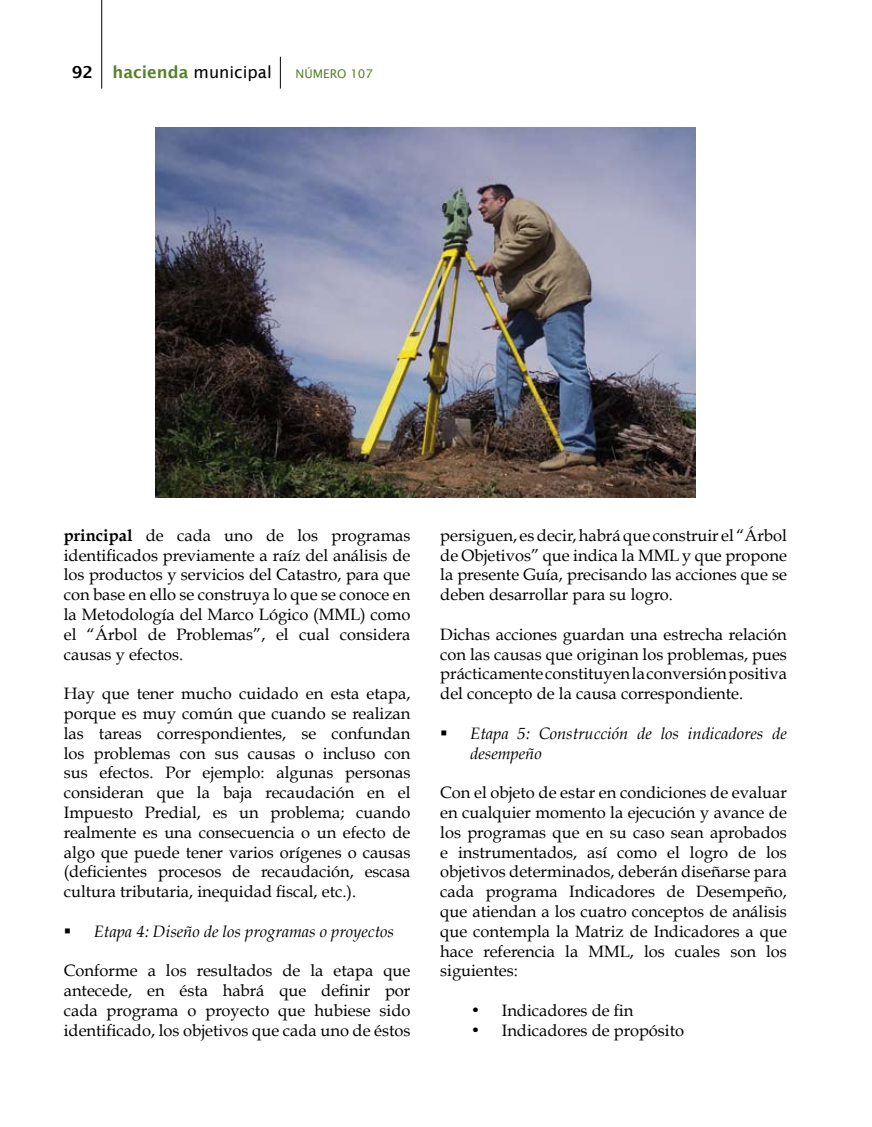
<style>
.page{position:relative;width:872px;height:1127px;background:#fff}
.page>*{position:absolute;margin:0;border:0;box-sizing:border-box;transform-origin:0 0}
.t1{font:16.5px/19.8px "Book Antiqua";color:#000;text-align:justify}
.t2{font:italic 16.5px/19.8px "Book Antiqua";color:#000}
.t3{font:16.5px "Lucida Sans";color:#000}
.t4{font:12px "Lucida Sans";color:#568128}
.s1{font-weight:600}
.s2{font-weight:600;color:#568128}
.s3{font-weight:700}
</style>
<div class="page">
<hr style="left:101px;top:0;width:1px;height:89px;background:#000">
<hr style="left:280px;top:57px;width:1px;height:32px;background:#000">
<img style="left:155px;top:128px;width:540px;height:370px">
<p class="t3" style="left:72px;top:62px;width:201px"><span class="s1">92</span> <span class="s2">hacienda</span> municipal</p>
<p class="t4" style="left:296px;top:67px;width:79px">NÚMERO 107</p>
<p class="t1" style="left:64px;top:525px;width:348px"><span class="s3">principal</span> de cada uno de los programas identificados previamente a raíz del análisis de los productos y servicios del Catastro, para que con base en ello se construya lo que se conoce en la Metodología del Marco Lógico (MML) como el “Árbol de Problemas”, el cual considera causas y efectos.</p>
<p class="t1" style="left:64px;top:684px;width:348px">Hay que tener mucho cuidado en esta etapa, porque es muy común que cuando se realizan las tareas correspondientes, se confundan los problemas con sus causas o incluso con sus efectos. Por ejemplo: algunas personas consideran que la baja recaudación en el Impuesto Predial, es un problema; cuando realmente es una consecuencia o un efecto de algo que puede tener varios orígenes o causas (deficientes procesos de recaudación, escasa cultura tributaria, inequidad fiscal, etc.).</p>
<p class="t2" style="left:64px;top:921px;width:332px">▪ Etapa 4: Diseño de los programas o proyectos</p>
<p class="t1" style="left:64px;top:961px;width:348px">Conforme a los resultados de la etapa que antecede, en ésta habrá que definir por cada programa o proyecto que hubiese sido identificado, los objetivos que cada uno de éstos</p>
<p class="t1" style="left:440px;top:525px;width:348px">persiguen, es decir, habrá que construir el “Árbol de Objetivos” que indica la MML y que propone la presente Guía, precisando las acciones que se deben desarrollar para su logro.</p>
<p class="t1" style="left:440px;top:624px;width:348px">Dichas acciones guardan una estrecha relación con las causas que originan los problemas, pues prácticamente constituyen la conversión positiva del concepto de la causa correspondiente.</p>
<p class="t2" style="left:470px;top:723px;width:318px;text-indent:-30px">▪ Etapa 5: Construcción de los indicadores de desempeño</p>
<p class="t1" style="left:440px;top:783px;width:348px">Con el objeto de estar en condiciones de evaluar en cualquier momento la ejecución y avance de los programas que en su caso sean aprobados e instrumentados, así como el logro de los objetivos determinados, deberán diseñarse para cada programa Indicadores de Desempeño, que atiendan a los cuatro conceptos de análisis que contempla la Matriz de Indicadores a que hace referencia la MML, los cuales son los siguientes:</p>
<p class="t1" style="left:472px;top:1000px;width:163px">• Indicadores de fin</p>
<p class="t1" style="left:472px;top:1020px;width:214px">• Indicadores de propósito</p>
</div>
